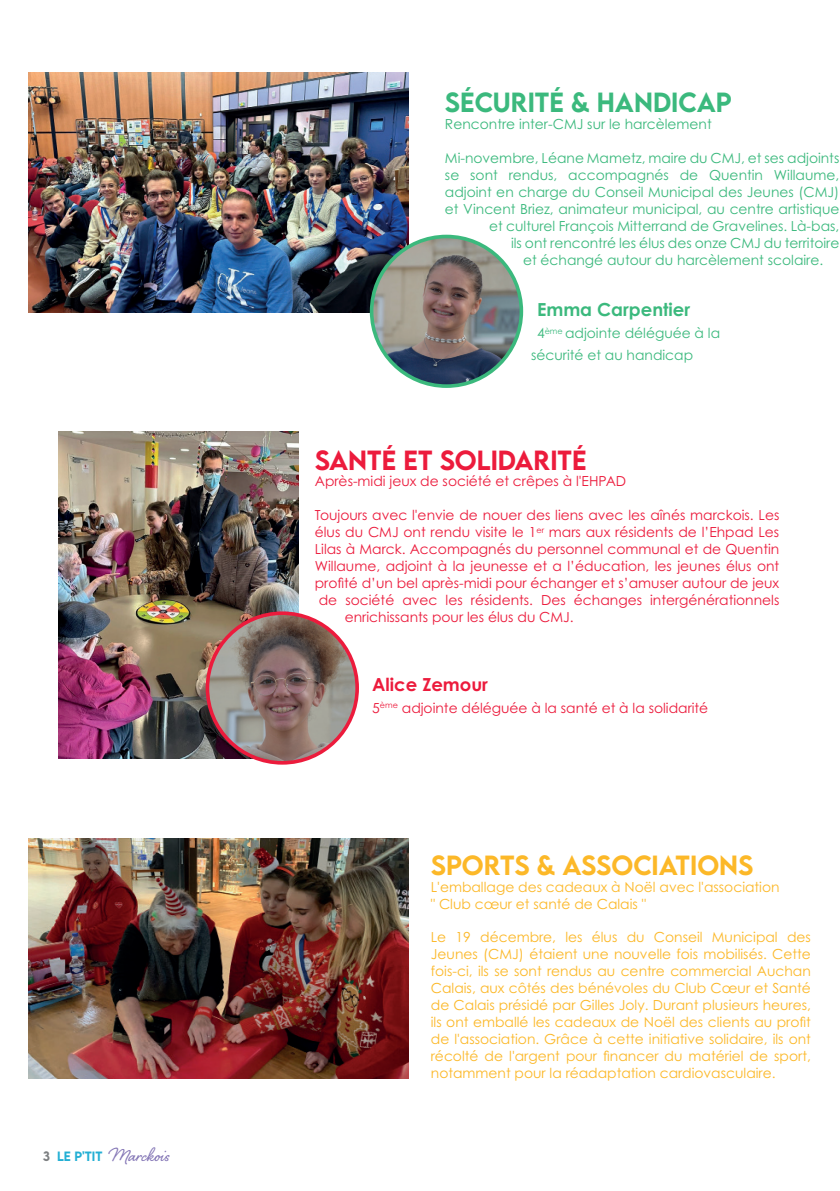
<style>
.page{position:relative;width:840px;height:1191px;background:#fff}
.page>*{position:absolute;margin:0;border:0;box-sizing:border-box;transform-origin:0 0}
.t1{font:500 24.6px "LEMONMILK";color:#fcb828}
.t2{font:500 24.6px "LEMONMILK";color:#3bb97d}
.t3{font:500 24.6px "LEMONMILK";color:#ec1b3c}
.t4{font:24.6px "Shelby";color:#8476b6}
.t5{font:700 18px "Century Gothic Pro";color:#3bb97d}
.t6{font:700 18px "Century Gothic Pro";color:#ec1b3c}
.t7{font:13.8px/17px "Century Gothic Pro";color:#fcb828}
.t8{font:13.8px "Century Gothic Pro";color:#ec1b3c}
.t9{font:13.8px/22px "Century Gothic Pro";color:#3bb97d}
.s1{font-family:"LEMONMILK";font-weight:500;font-size:12px;color:#7d8082}
.s2{font-family:"LEMONMILK";font-weight:500;font-size:12px;color:#23afd4}
</style>
<div class="page">
<img style="left:28px;top:72px;width:380px;height:240px">
<img style="left:371px;top:236px;width:150px;height:150px;border-radius:75px">
<div style="left:369px;top:235px;width:154px;height:153px;border:4px solid #3bb97d;border-radius:50%"></div>
<img style="left:58px;top:431px;width:240px;height:327px">
<img style="left:207px;top:613px;width:150px;height:150px;border-radius:75px">
<div style="left:205px;top:611px;width:154px;height:153px;border:4px solid #ec1b3c;border-radius:50%"></div>
<img style="left:28px;top:838px;width:380px;height:240px">
<h1 class="t4" style="left:43px;top:1138px;width:128px"><span class="s1">3</span> <span class="s2">LE P'TIT</span> Marckois</h1>
<h1 class="t2" style="left:444px;top:86px;width:252px">SÉCU RITÉ &amp; HANDICAP</h1>
<p class="t9" style="left:444px;top:113px;width:268px">Rencontre inter-CMJ sur le harcèlement</p>
<p class="t9" style="left:444px;top:147px;width:395px">Mi-novembre, Léane Mametz, maire du CMJ, et ses adjoints</p>
<p class="t9" style="left:444px;top:164px;width:395px">se sont rendus, accompagnés de Quentin Willaume,</p>
<p class="t9" style="left:444px;top:181px;width:395px">adjoint en charge du Conseil Municipal des Jeunes (CMJ)</p>
<p class="t9" style="left:444px;top:198px;width:396px">et Vincent Briez, animateur municipal, au centre artistique</p>
<p class="t9" style="left:488px;top:215px;width:351px">et culturel François Mitterrand de Gravelines. Là-bas,</p>
<p class="t9" style="left:510px;top:231px;width:330px">ils ont rencontré les élus des onze CMJ du territoire</p>
<p class="t9" style="left:522px;top:248px;width:301px">et échangé autour du harcèlement scolaire.</p>
<h2 class="t5" style="left:536px;top:299px;width:154px">Emma Carpentier</h2>
<p class="t9" style="left:530px;top:322px;width:190px;text-indent:6px">4<sup>ème</sup> adjointe déléguée à la sécurité et au handicap</p>
<h1 class="t3" style="left:314px;top:443px;width:143px">SANTÉET SOL</h1>
<h1 class="t3" style="left:490px;top:443px;width:82px">IDARITÉ</h1>
<p class="t8" style="left:314px;top:473px;width:313px">Après-midi jeux de société et crêpes à l'EHPAD</p>
<p class="t8" style="left:314px;top:507px;width:466px">Toujours avec l'envie de nouer des liens avec les aînés marckois. Les</p>
<p class="t8" style="left:314px;top:524px;width:466px">élus du CMJ ont rendu visite le 1<sup>er</sup> mars aux résidents de l’Ehpad Les</p>
<p class="t8" style="left:314px;top:541px;width:466px">Lilas à Marck. Accompagnés du personnel communal et de Quentin</p>
<p class="t8" style="left:314px;top:558px;width:465px">Willaume, adjoint à la jeunesse et a l’éducation, les jeunes élus ont</p>
<p class="t8" style="left:314px;top:574px;width:465px">profité d’un bel après-midi pour échanger et s’amuser autour de jeux</p>
<p class="t8" style="left:318px;top:591px;width:462px">de société avec les résidents. Des échanges intergénérationnels</p>
<p class="t8" style="left:344px;top:608px;width:230px">enrichissants pour les élus du CMJ.</p>
<h2 class="t6" style="left:372px;top:673px;width:117px">Alice Zemour</h2>
<p class="t8" style="left:372px;top:699px;width:337px">5<sup>ème</sup> adjointe déléguée à la santé et à la solidarité</p>
<h1 class="t1" style="left:430px;top:848px;width:151px">SPORTS &amp; ASSOC</h1>
<h1 class="t1" style="left:651px;top:848px;width:102px">IATIONS</h1>
<p class="t7" style="left:430px;top:878px;width:350px">L'emballage des cadeaux à Noël avec l'association " Club cœur et santé de Calais "</p>
<p class="t7" style="left:430px;top:928px;width:381px;text-align:justify">Le 19 décembre, les élus du Conseil Municipal des Jeunes (CMJ) étaient une nouvelle fois mobilisés. Cette fois-ci, ils se sont rendus au centre commercial Auchan Calais, aux côtés des bénévoles du Club Cœur et Santé de Calais présidé par Gilles Joly. Durant plusieurs heures, ils ont emballé les cadeaux de Noël des clients au profit de l'association. Grâce à cette initiative solidaire, ils ont récolté de l'argent pour financer du matériel de sport, notamment pour la réadaptation cardiovasculaire.</p>
</div>
